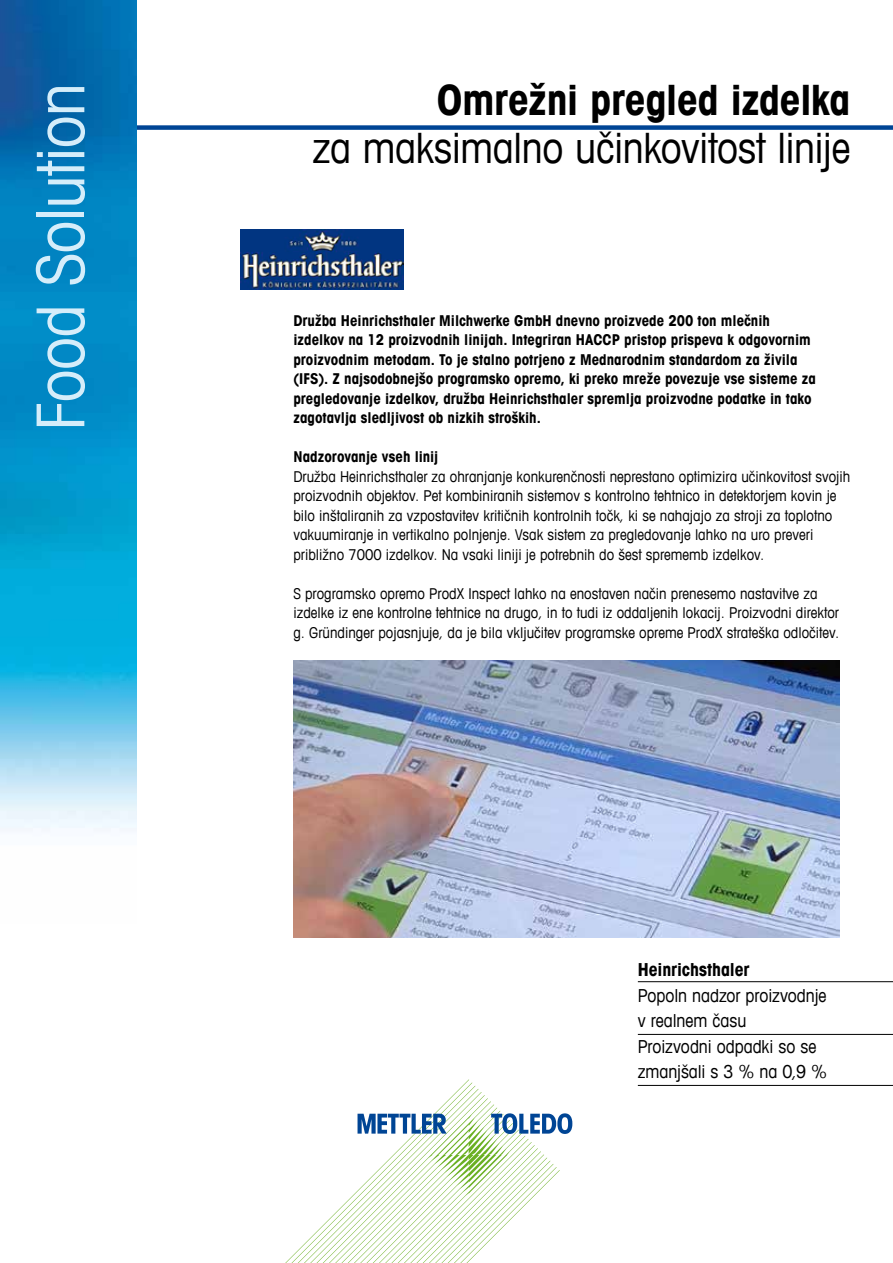
<style>
.page{position:relative;width:893px;height:1263px;background:#fff}
.page>*{position:absolute;margin:0;border:0;box-sizing:border-box;transform-origin:0 0}
.t1{font:condensed 66px "Avant Garde Com";letter-spacing:-.015em;color:#d5edfa}
.t2{font:condensed 42px "Avant Garde Com";letter-spacing:-.015em;color:#000}
.t3{font:700 condensed 42px "Avant Garde Com";letter-spacing:-.015em;color:#000}
.t4{font:condensed 18px/25.5px "Avant Garde Com";letter-spacing:-.005em;color:#000}
.t5{font:700 condensed 18px "Avant Garde Com";letter-spacing:-.005em;color:#000}
.t6{font:condensed 15px/19.5px "Avant Garde Com";color:#000}
.t7{font:700 condensed 15px/19.5px "Avant Garde Com";color:#000}
</style>
<div class="page">
<hr style="left:638px;top:981px;width:255px;height:1px;background:#000">
<hr style="left:638px;top:1034px;width:255px;height:1px;background:#000">
<hr style="left:638px;top:1085px;width:255px;height:1px;background:#000">
<div style="left:136px;top:125px;width:757px;height:5px;background:#004595"></div>
<img style="left:0;top:0;width:136px;height:831px">
<img style="left:240px;top:230px;width:164px;height:59px">
<img style="left:293px;top:661px;width:547px;height:276px">
<svg style="left:285px;top:1079px;width:287px;height:184px"></svg>
<h1 class="t1" style="left:20px;top:431px;width:349px;rotate:-90deg">Food Solution</h1>
<h2 class="t3" style="left:437px;top:73px;width:415px">Omrežni pregled izdelka</h2>
<h2 class="t2" style="left:313px;top:122px;width:539px">za maksimalno učinkovitost linije</h2>
<p class="t7" style="left:293px;top:310px;width:524px">Družba Heinrichsthaler Milchwerke GmbH dnevno proizvede 200 ton mlečnih izdelkov na 12 proizvodnih linijah. Integriran HACCP pristop prispeva k odgovornim proizvodnim metodam. To je stalno potrjeno z Mednarodnim standardom za živila (IFS). Z najsodobnejšo programsko opremo, ki preko mreže povezuje vse sisteme za pregledovanje izdelkov, družba Heinrichsthaler spremlja proizvodne podatke in tako zagotavlja sledljivost ob nizkih stroških.</p>
<p class="t7" style="left:293px;top:447px;width:146px">Nadzorovanje vseh linij</p>
<p class="t6" style="left:293px;top:466px;width:559px">Družba Heinrichsthaler za ohranjanje konkurenčnosti neprestano optimizira učinkovitost svojih proizvodnih objektov. Pet kombiniranih sistemov s kontrolno tehtnico in detektorjem kovin je bilo inštaliranih za vzpostavitev kritičnih kontrolnih točk, ki se nahajajo za stroji za toplotno vakuumiranje in vertikalno polnjenje. Vsak sistem za pregledovanje lahko na uro preveri približno 7000 izdelkov. Na vsaki liniji je potrebnih do šest sprememb izdelkov.</p>
<p class="t6" style="left:293px;top:583px;width:547px">S programsko opremo ProdX Inspect lahko na enostaven način prenesemo nastavitve za izdelke iz ene kontrolne tehtnice na drugo, in to tudi iz oddaljenih lokacij. Proizvodni direktor g. Gründinger pojasnjuje, da je bila vključitev programske opreme ProdX strateška odločitev.</p>
<p class="t5" style="left:638px;top:958px;width:113px">Heinrichsthaler</p>
<p class="t4" style="left:638px;top:982px;width:191px">Popoln nadzor proizvodnje v realnem času<br>Proizvodni odpadki so se zmanjšali s 3 % na 0,9 %</p>
</div>
